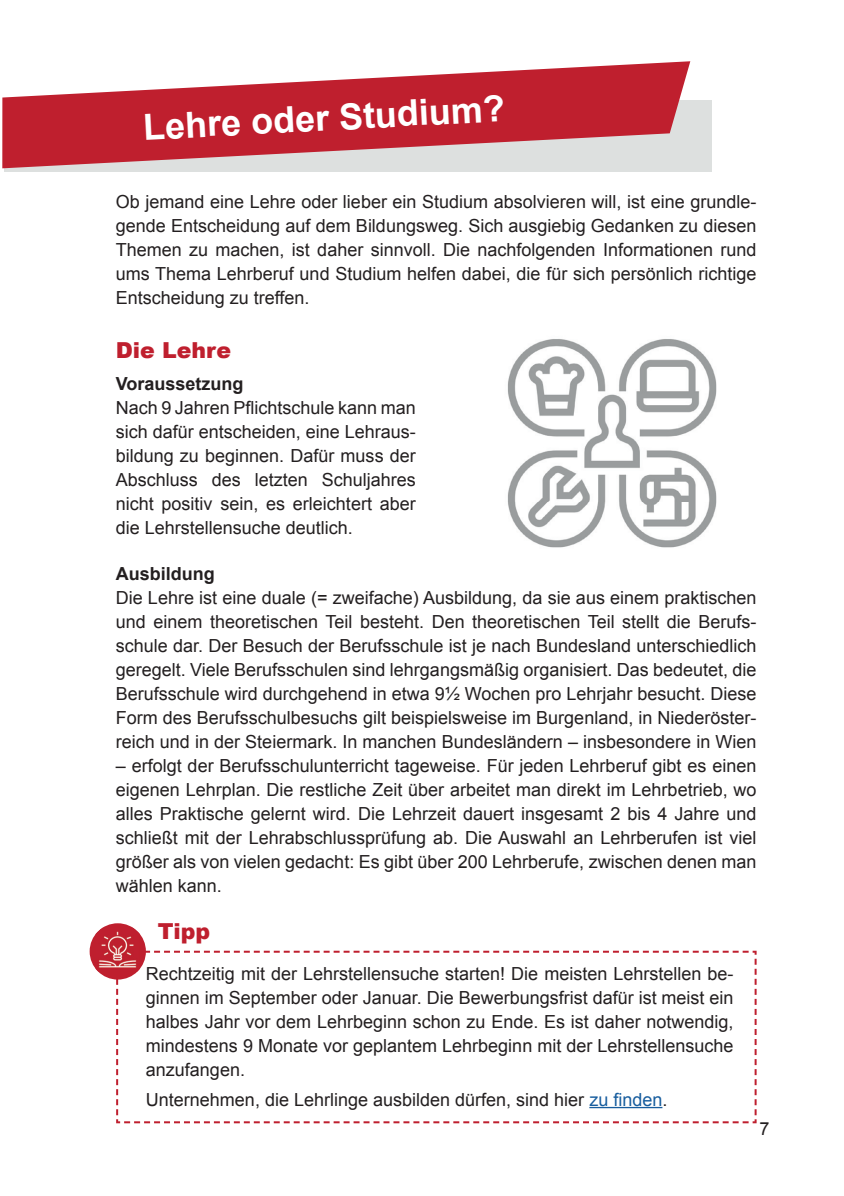
<style>
.page{position:relative;width:844px;height:1196px;background:#fff}
.page>*{position:absolute;margin:0;border:0;box-sizing:border-box;transform-origin:0 0}
.t1{font:700 36px "Arial";color:#fff}
.t2{font:900 22px "Arial";color:#bf1f2e}
.t3{font:18px/24px "Arial";color:#231f20;text-align:justify}
.t4{font:700 18px "Arial";color:#231f20}
.s1{color:#175d9e}
</style>
<div class="page">
<div style="left:4px;top:100px;width:707px;height:71px;background:#dde0df"></div>
<svg style="left:2px;top:61px;width:688px;height:107px;fill:#bf1f2e"></svg>
<img style="left:507px;top:339px;width:210px;height:209px">
<svg style="left:116px;top:950px;width:640px;height:173px"></svg>
<hr style="left:589px;top:1106px;width:73px;height:1px;background:#175d9e">
<div style="left:90px;top:923px;width:56px;height:56px;background:#bf1f2e;border-radius:50%"></div>
<img style="left:96px;top:927px;width:44px;height:44px">
<h1 class="t1" style="left:142px;top:103px;width:364px;rotate:-3deg">Lehre oder Studium?</h1>
<p class="t3" style="left:116px;top:190px;width:642px">Ob jemand eine Lehre oder lieber ein Studium absolvieren will, ist eine grundle&shy;gende Entscheidung auf dem Bildungsweg. Sich ausgiebig Gedanken zu diesen Themen zu machen, ist daher sinnvoll. Die nachfolgenden Informationen rund ums Thema Lehrberuf und Studium helfen dabei, die für sich persönlich richtige Entscheidung zu treffen.</p>
<p class="t2" style="left:116px;top:334px;width:117px">Die Lehre</p>
<p class="t4" style="left:116px;top:372px;width:129px">Voraussetzung</p>
<p class="t3" style="left:116px;top:396px;width:302px">Nach 9 Jahren Pflichtschule kann man sich dafür entscheiden, eine Lehraus&shy;bildung zu beginnen. Dafür muss der Abschluss des letzten Schuljahres nicht positiv sein, es erleichtert aber die Lehrstellensuche deutlich.</p>
<p class="t4" style="left:116px;top:561px;width:100px">Ausbildung</p>
<p class="t3" style="left:116px;top:585px;width:642px">Die Lehre ist eine duale (= zweifache) Ausbildung, da sie aus einem praktischen und einem theoretischen Teil besteht. Den theoretischen Teil stellt die Berufs&shy;schule dar. Der Besuch der Berufsschule ist je nach Bundesland unterschiedlich geregelt. Viele Berufsschulen sind lehrgangsmäßig organisiert. Das bedeutet, die Berufsschule wird durchgehend in etwa 9½ Wochen pro Lehrjahr besucht. Diese Form des Berufsschulbesuchs gilt beispielsweise im Burgenland, in Niederöster&shy;reich und in der Steiermark. In manchen Bundesländern – insbesondere in Wien</p>
<p class="t3" style="left:116px;top:753px;width:642px">– erfolgt der Berufsschulunterricht tageweise. Für jeden Lehrberuf gibt es einen eigenen Lehrplan. Die restliche Zeit über arbeitet man direkt im Lehrbetrieb, wo alles Praktische gelernt wird. Die Lehrzeit dauert insgesamt 2 bis 4 Jahre und schließt mit der Lehrabschlussprüfung ab. Die Auswahl an Lehrberufen ist viel größer als von vielen gedacht: Es gibt über 200 Lehrberufe, zwischen denen man wählen kann.</p>
<p class="t2" style="left:158px;top:915px;width:54px">Tipp</p>
<p class="t3" style="left:146px;top:961px;width:589px">Rechtzeitig mit der Lehrstellensuche starten! Die meisten Lehrstellen be&shy;ginnen im September oder Januar. Die Bewerbungsfrist dafür ist meist ein halbes Jahr vor dem Lehrbeginn schon zu Ende. Es ist daher notwendig, mindestens 9 Monate vor geplantem Lehrbeginn mit der Lehrstellensuche anzufangen.</p>
<p class="t3" style="left:146px;top:1087px;width:523px">Unternehmen, die Lehrlinge ausbilden dürfen, sind hier <span class="s1">zu finden</span>.</p>
<p class="t3" style="left:759px;top:1116px;width:12px">7</p>
</div>
